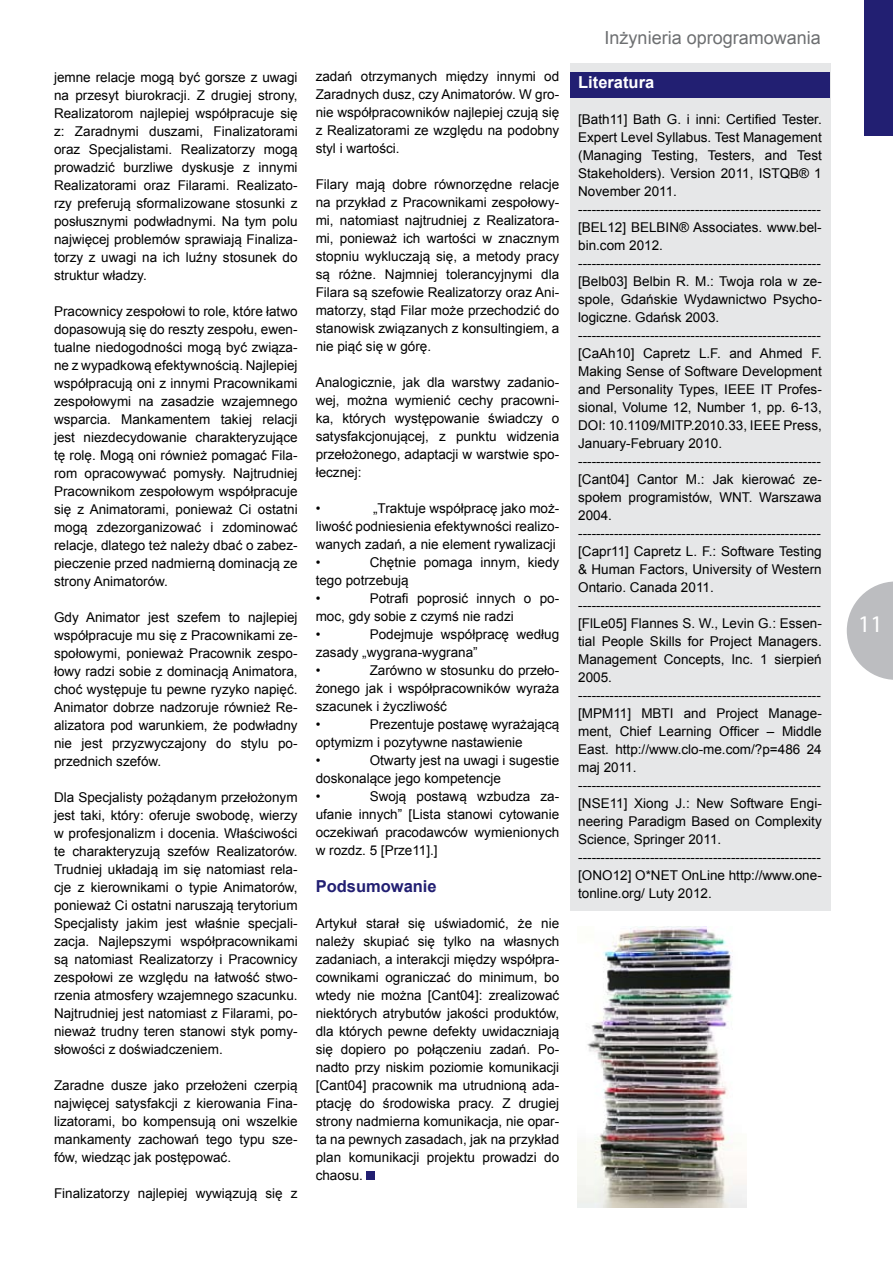
<style>
.page{position:relative;width:893px;height:1263px;background:#fff}
.page>*{position:absolute;margin:0;border:0;box-sizing:border-box;transform-origin:0 0}
.t1{font:24px "Myriad Pro";color:#fff}
.t2{font:18px "Arial";color:#6d6f71}
.t3{font:700 16.5px "Arial";color:#221f72}
.t4{font:700 16.5px "Arial";color:#fff}
.t5{font:13.5px/18px "Arial";color:#000;text-align:justify}
</style>
<div class="page">
<div style="left:865px;top:1px;width:28px;height:135px;background:#221f72"></div>
<svg style="left:847px;top:581px;width:46px;height:99px"></svg>
<div style="left:570px;top:63px;width:261px;height:848px;background:#e6e7e8"></div>
<div style="left:570px;top:72px;width:260px;height:26px;background:#221f72"></div>
<div style="left:367px;top:1171px;width:8px;height:9px;background:#221f72"></div>
<img style="left:577px;top:927px;width:170px;height:281px">
<p class="t5" style="left:54px;top:68px;width:245px">jemne relacje mogą być gorsze z uwagi na przesyt biurokracji. Z drugiej strony, Realizatorom najlepiej współpracuje się z: Zaradnymi duszami, Finalizatorami oraz Specjalistami. Realizatorzy mogą prowadzić burzliwe dyskusje z innymi Realizatorami oraz Filarami. Realizato&shy;rzy preferują sformalizowane stosunki z posłusznymi podwładnymi. Na tym polu najwięcej problemów sprawiają Finaliza&shy;torzy z uwagi na ich luźny stosunek do struktur władzy.</p>
<p class="t5" style="left:54px;top:302px;width:245px">Pracownicy zespołowi to role, które łatwo dopasowują się do reszty zespołu, ewen&shy;tualne niedogodności mogą być związa&shy;ne z wypadkową efektywnością. Najlepiej współpracują oni z innymi Pracownikami zespołowymi na zasadzie wzajemnego wsparcia. Mankamentem takiej relacji jest niezdecydowanie charakteryzujące tę rolę. Mogą oni również pomagać Fila&shy;rom opracowywać pomysły. Najtrudniej Pracownikom zespołowym współpracuje się z Animatorami, ponieważ Ci ostatni mogą zdezorganizować i zdominować relacje, dlatego też należy dbać o zabez&shy;pieczenie przed nadmierną dominacją ze strony Animatorów.</p>
<p class="t5" style="left:54px;top:608px;width:245px">Gdy Animator jest szefem to najlepiej współpracuje mu się z Pracownikami ze&shy;społowymi, ponieważ Pracownik zespo&shy;łowy radzi sobie z dominacją Animatora, choć występuje tu pewne ryzyko napięć.<br>Animator dobrze nadzoruje również Re&shy;alizatora pod warunkiem, że podwładny nie jest przyzwyczajony do stylu po&shy;przednich szefów.</p>
<p class="t5" style="left:54px;top:788px;width:245px">Dla Specjalisty pożądanym przełożonym jest taki, który: oferuje swobodę, wierzy w profesjonalizm i docenia. Właściwości te charakteryzują szefów Realizatorów.<br>Trudniej układają im się natomiast rela&shy;cje z kierownikami o typie Animatorów, ponieważ Ci ostatni naruszają terytorium Specjalisty jakim jest właśnie specjali&shy;zacja. Najlepszymi współpracownikami są natomiast Realizatorzy i Pracownicy zespołowi ze względu na łatwość stwo&shy;rzenia atmosfery wzajemnego szacunku.<br>Najtrudniej jest natomiast z Filarami, po&shy;nieważ trudny teren stanowi styk pomy&shy;słowości z doświadczeniem.</p>
<p class="t5" style="left:54px;top:1076px;width:245px">Zaradne dusze jako przełożeni czerpią najwięcej satysfakcji z kierowania Fina&shy;lizatorami, bo kompensują oni wszelkie mankamenty zachowań tego typu sze&shy;fów, wiedząc jak postępować.</p>
<p class="t5" style="left:54px;top:1184px;width:245px">Finalizatorzy najlepiej wywiązują się z</p>
<p class="t5" style="left:316px;top:68px;width:245px">zadań otrzymanych między innymi od Zaradnych dusz, czy Animatorów. W gro&shy;nie współpracowników najlepiej czują się z Realizatorami ze względu na podobny styl i wartości.</p>
<p class="t5" style="left:316px;top:176px;width:245px">Filary mają dobre równorzędne relacje na przykład z Pracownikami zespołowy&shy;mi, natomiast najtrudniej z Realizatora&shy;mi, ponieważ ich wartości w znacznym stopniu wykluczają się, a metody pracy są różne. Najmniej tolerancyjnymi dla Filara są szefowie Realizatorzy oraz Ani&shy;matorzy, stąd Filar może przechodzić do stanowisk związanych z konsultingiem, a nie piąć się w górę.</p>
<p class="t5" style="left:316px;top:374px;width:245px">Analogicznie, jak dla warstwy zadanio&shy;wej, można wymienić cechy pracowni&shy;ka, których występowanie świadczy o satysfakcjonującej, z punktu widzenia przełożonego, adaptacji w warstwie spo&shy;łecznej:</p>
<p class="t5" style="left:316px;top:500px;width:6px">•</p>
<p class="t5" style="left:316px;top:500px;width:245px;text-align:left;text-indent:57px">„Traktuje współpracę jako moż&shy;liwość podniesienia efektywności realizo&shy;wanych zadań, a nie element rywalizacji •</p>
<p class="t5" style="left:316px;top:554px;width:245px;text-align:left;text-indent:54px">Chętnie pomaga innym, kiedy tego potrzebują<br>•</p>
<p class="t5" style="left:316px;top:590px;width:245px;text-align:left;text-indent:54px">Potrafi poprosić innych o po&shy;moc, gdy sobie z czymś nie radzi<br>•</p>
<p class="t5" style="left:316px;top:626px;width:245px;text-align:left;text-indent:54px">Podejmuje współpracę według zasady „wygrana-wygrana”<br>•</p>
<p class="t5" style="left:316px;top:662px;width:245px;text-align:left;text-indent:54px">Zarówno w stosunku do przeło&shy;żonego jak i współpracowników wyraża szacunek i życzliwość<br>•</p>
<p class="t5" style="left:316px;top:716px;width:245px;text-align:left;text-indent:54px">Prezentuje postawę wyrażającą optymizm i pozytywne nastawienie<br>•</p>
<p class="t5" style="left:316px;top:752px;width:245px;text-align:left;text-indent:54px">Otwarty jest na uwagi i sugestie doskonalące jego kompetencje<br>•</p>
<p class="t5" style="left:316px;top:788px;width:245px;text-indent:54px">Swoją postawą wzbudza za&shy;ufanie innych” [Lista stanowi cytowanie oczekiwań pracodawców wymienionych w rozdz. 5 [Prze11].]</p>
<p class="t3" style="left:316px;top:875px;width:123px">Podsumowanie</p>
<p class="t5" style="left:316px;top:914px;width:245px">Artykuł starał się uświadomić, że nie należy skupiać się tylko na własnych zadaniach, a interakcji między współpra&shy;cownikami ograniczać do minimum, bo wtedy nie można [Cant04]: zrealizować niektórych atrybutów jakości produktów, dla których pewne defekty uwidaczniają się dopiero po połączeniu zadań. Po&shy;nadto przy niskim poziomie komunikacji [Cant04] pracownik ma utrudnioną ada&shy;ptację do środowiska pracy. Z drugiej strony nadmierna komunikacja, nie opar&shy;ta na pewnych zasadach, jak na przykład plan komunikacji projektu prowadzi do chaosu.</p>
<h2 class="t2" style="left:605px;top:26px;width:218px">Inżynieria oprogramowania</h2>
<p class="t4" style="left:578px;top:71px;width:78px">Literatura</p>
<p class="t5" style="left:578px;top:111px;width:245px;text-align:left">[Bath11] Bath G. i inni: Certified Tester.<br>Expert Level Syllabus. Test Management (Managing Testing, Testers, and Test Stakeholders). Version 2011, ISTQB® 1<br>November 2011. ------------------------------------------------------ [BEL12] BELBIN® Associates. www.bel&shy;bin.com 2012. ------------------------------------------------------ [Belb03] Belbin R. M.: Twoja rola w ze&shy;spole, Gdańskie Wydawnictwo Psycho&shy;logiczne. Gdańsk 2003. ------------------------------------------------------ [CaAh10] Capretz L.F. and Ahmed F.<br>Making Sense of Software Development and Personality Types, IEEE IT Profes&shy;sional, Volume 12, Number 1, pp. 6-13, DOI: 10.1109/MITP.2010.33, IEEE Press, January-February 2010. ------------------------------------------------------ [Cant04] Cantor M.: Jak kierować ze&shy;społem programistów, WNT. Warszawa 2004. ------------------------------------------------------ [Capr11] Capretz L. F.: Software Testing &amp; Human Factors, University of Western Ontario. Canada 2011. ------------------------------------------------------ [FlLe05] Flannes S. W., Levin G.: Essen&shy;tial People Skills for Project Managers.<br>Management Concepts, Inc. 1 sierpień 2005. ------------------------------------------------------ [MPM11] MBTI and Project Manage&shy;ment, Chief Learning Officer – Middle East. http://www.clo-me.com/?p=486 24 maj 2011. ------------------------------------------------------ [NSE11] Xiong J.: New Software Engi&shy;neering Paradigm Based on Complexity Science, Springer 2011. ------------------------------------------------------ [ONO12] O*NET OnLine http://www.one&shy;tonline.org/ Luty 2012.</p>
<h1 class="t1" style="left:858px;top:609px;width:26px">11</h1>
</div>
